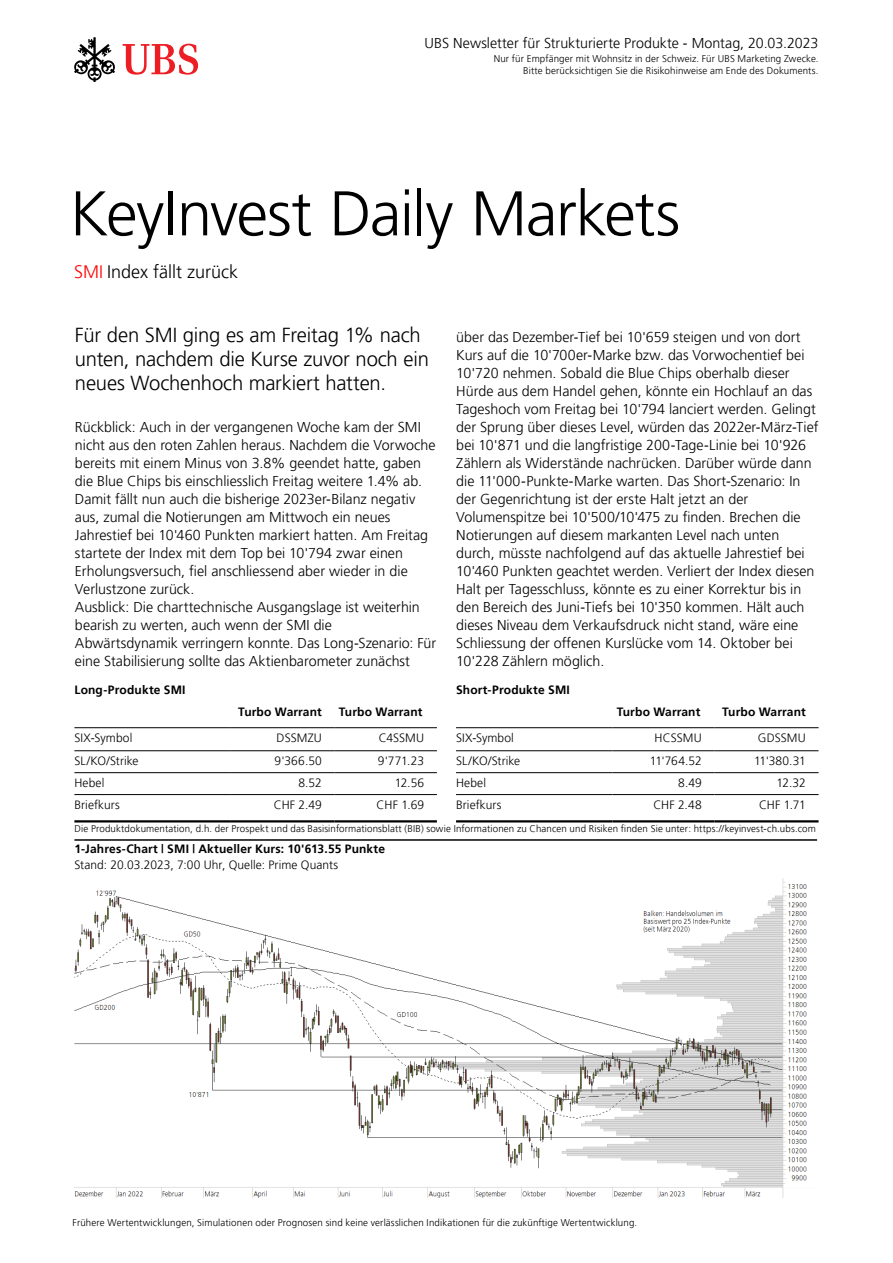
<style>
.page{position:relative;width:893px;height:1263px;background:#fff}
.page>*{position:absolute;margin:0;border:0;box-sizing:border-box;transform-origin:0 0}
.t1{font:300 63px "Frutiger 45";letter-spacing:-.02em;color:#000}
.t2{font:300 20.25px/24px "Frutiger 45";letter-spacing:-.01em;color:#000}
.t3{font:300 18px "Frutiger 45";color:#000}
.t4{font:300 14.25px/18px "Frutiger 45";color:#000}
.t5{font:300 12px "Frutiger 45";letter-spacing:.005em;color:#000}
.t6{font:300 12px "Frutiger 45";letter-spacing:.01em;color:#000}
.t7{font:300 9.75px/12px "Frutiger 45";letter-spacing:.015em;color:#000;text-align:right}
.s1{color:#f00}
</style>
<div class="page">
<svg style="left:74px;top:37px;width:41px;height:45px"></svg>
<svg style="left:123px;top:44px;width:75px;height:31px"></svg>
<img style="left:74px;top:878px;width:733px;height:319px">
<hr style="left:612px;top:750px;width:102px;height:1px;background:#000">
<hr style="left:456px;top:727px;width:156px;height:1px;background:#000">
<hr style="left:612px;top:727px;width:102px;height:1px;background:#000">
<hr style="left:714px;top:727px;width:105px;height:1px;background:#000">
<hr style="left:456px;top:750px;width:156px;height:1px;background:#000">
<hr style="left:714px;top:750px;width:105px;height:1px;background:#000">
<hr style="left:456px;top:772px;width:156px;height:1px;background:#000">
<hr style="left:612px;top:772px;width:102px;height:1px;background:#000">
<hr style="left:714px;top:772px;width:105px;height:1px;background:#000">
<hr style="left:456px;top:794px;width:156px;height:1px;background:#000">
<hr style="left:612px;top:794px;width:102px;height:1px;background:#000">
<hr style="left:714px;top:794px;width:105px;height:1px;background:#000">
<hr style="left:456px;top:820px;width:156px;height:2px;background:#000">
<hr style="left:612px;top:820px;width:102px;height:2px;background:#000">
<hr style="left:714px;top:820px;width:105px;height:2px;background:#000">
<hr style="left:74px;top:839px;width:743px;height:2px;background:#000">
<hr style="left:335px;top:750px;width:102px;height:1px;background:#000">
<hr style="left:74px;top:727px;width:157px;height:1px;background:#000">
<hr style="left:231px;top:727px;width:104px;height:1px;background:#000">
<hr style="left:335px;top:727px;width:102px;height:1px;background:#000">
<hr style="left:74px;top:750px;width:157px;height:1px;background:#000">
<hr style="left:231px;top:750px;width:104px;height:1px;background:#000">
<hr style="left:74px;top:772px;width:157px;height:1px;background:#000">
<hr style="left:231px;top:772px;width:104px;height:1px;background:#000">
<hr style="left:335px;top:772px;width:102px;height:1px;background:#000">
<hr style="left:74px;top:794px;width:157px;height:1px;background:#000">
<hr style="left:231px;top:794px;width:104px;height:1px;background:#000">
<hr style="left:335px;top:794px;width:102px;height:1px;background:#000">
<hr style="left:74px;top:820px;width:157px;height:2px;background:#000">
<hr style="left:231px;top:820px;width:104px;height:2px;background:#000">
<hr style="left:335px;top:820px;width:102px;height:2px;background:#000">
<p class="t4" style="left:425px;top:34px;width:395px">UBS Newsletter für Strukturierte Produkte - Montag, 20.03.2023</p>
<p class="t7" style="left:494px;top:53px;width:326px">Nur für Empfänger mit Wohnsitz in der Schweiz. Für UBS Marketing Zwecke.<br>Bitte berücksichtigen Sie die Risikohinweise am Ende des Dokuments.</p>
<h1 class="t1" style="left:70px;top:177px;width:612px">KeyInvest Daily Markets</h1>
<p class="t3" style="left:74px;top:261px;width:166px"><span class="s1">SMI</span> Index fällt zurück</p>
<h2 class="t2" style="left:75px;top:323px;width:355px">Für den SMI ging es am Freitag 1% nach unten, nachdem die Kurse zuvor noch ein neues Wochenhoch markiert hatten.</h2>
<p class="t4" style="left:75px;top:418px;width:363px">Rückblick: Auch in der vergangenen Woche kam der SMI nicht aus den roten Zahlen heraus. Nachdem die Vorwoche bereits mit einem Minus von 3.8% geendet hatte, gaben die Blue Chips bis einschliesslich Freitag weitere 1.4% ab.<br>Damit fällt nun auch die bisherige 2023er-Bilanz negativ aus, zumal die Notierungen am Mittwoch ein neues Jahrestief bei 10'460 Punkten markiert hatten. Am Freitag startete der Index mit dem Top bei 10'794 zwar einen Erholungsversuch, fiel anschliessend aber wieder in die Verlustzone zurück.<br>Ausblick: Die charttechnische Ausgangslage ist weiterhin bearish zu werten, auch wenn der SMI die Abwärtsdynamik verringern konnte. Das Long-Szenario: Für eine Stabilisierung sollte das Aktienbarometer zunächst</p>
<p class="t4" style="left:456px;top:328px;width:364px">über das Dezember-Tief bei 10'659 steigen und von dort Kurs auf die 10'700er-Marke bzw. das Vorwochentief bei 10'720 nehmen. Sobald die Blue Chips oberhalb dieser Hürde aus dem Handel gehen, könnte ein Hochlauf an das Tageshoch vom Freitag bei 10'794 lanciert werden. Gelingt der Sprung über dieses Level, würden das 2022er-März-Tief bei 10'871 und die langfristige 200-Tage-Linie bei 10'926<br>Zählern als Widerstände nachrücken. Darüber würde dann die 11'000-Punkte-Marke warten. Das Short-Szenario: In der Gegenrichtung ist der erste Halt jetzt an der Volumenspitze bei 10'500/10'475 zu finden. Brechen die Notierungen auf diesem markanten Level nach unten durch, müsste nachfolgend auf das aktuelle Jahrestief bei 10'460 Punkten geachtet werden. Verliert der Index diesen Halt per Tagesschluss, könnte es zu einer Korrektur bis in den Bereich des Juni-Tiefs bei 10'350 kommen. Hält auch dieses Niveau dem Verkaufsdruck nicht stand, wäre eine Schliessung der offenen Kurslücke vom 14. Oktober bei 10'228 Zählern möglich.</p>
<p class="t6" style="left:74px;top:682px;width:113px">Long-Produkte SMI</p>
<p class="t6" style="left:456px;top:682px;width:115px">Short-Produkte SMI</p>
<p class="t6" style="left:238px;top:705px;width:85px">Turbo Warrant</p>
<p class="t6" style="left:339px;top:705px;width:85px">Turbo Warrant</p>
<p class="t6" style="left:617px;top:705px;width:85px">Turbo Warrant</p>
<p class="t6" style="left:722px;top:705px;width:85px">Turbo Warrant</p>
<p class="t5" style="left:74px;top:731px;width:59px">SIX-Symbol</p>
<p class="t5" style="left:277px;top:731px;width:47px">DSSMZU</p>
<p class="t5" style="left:379px;top:731px;width:47px">C4SSMU</p>
<p class="t5" style="left:74px;top:754px;width:66px">SL/KO/Strike</p>
<p class="t5" style="left:275px;top:754px;width:49px">9'366.50</p>
<p class="t5" style="left:378px;top:754px;width:48px">9'771.23</p>
<p class="t5" style="left:74px;top:776px;width:32px">Hebel</p>
<p class="t5" style="left:298px;top:776px;width:25px">8.52</p>
<p class="t5" style="left:395px;top:776px;width:31px">12.56</p>
<p class="t5" style="left:74px;top:798px;width:47px">Briefkurs</p>
<p class="t5" style="left:274px;top:798px;width:50px">CHF 2.49</p>
<p class="t5" style="left:377px;top:798px;width:49px">CHF 1.69</p>
<p class="t5" style="left:456px;top:731px;width:59px">SIX-Symbol</p>
<p class="t5" style="left:655px;top:731px;width:49px">HCSSMU</p>
<p class="t5" style="left:758px;top:731px;width:49px">GDSSMU</p>
<p class="t5" style="left:456px;top:754px;width:66px">SL/KO/Strike</p>
<p class="t5" style="left:650px;top:754px;width:53px">11'764.52</p>
<p class="t5" style="left:754px;top:754px;width:53px">11'380.31</p>
<p class="t5" style="left:456px;top:776px;width:32px">Hebel</p>
<p class="t5" style="left:678px;top:776px;width:25px">8.49</p>
<p class="t5" style="left:776px;top:776px;width:31px">12.32</p>
<p class="t5" style="left:456px;top:798px;width:47px">Briefkurs</p>
<p class="t5" style="left:653px;top:798px;width:50px">CHF 2.48</p>
<p class="t5" style="left:759px;top:798px;width:48px">CHF 1.71</p>
<p class="t7" style="left:74px;top:822px;width:743px">Die Produktdokumentation, d.h. der Prospekt und das Basisinformationsblatt (BIB) sowie Informationen zu Chancen und Risiken finden Sie unter: https://keyinvest-ch.ubs.com</p>
<p class="t6" style="left:74px;top:842px;width:312px">1-Jahres-Chart | SMI | Aktueller Kurs: 10'613.55 Punkte</p>
<p class="t5" style="left:74px;top:858px;width:265px">Stand: 20.03.2023, 7:00 Uhr, Quelle: Prime Quants</p>
<p class="t7" style="left:73px;top:1216px;width:566px">Frühere Wertentwicklungen, Simulationen oder Prognosen sind keine verlässlichen Indikationen für die zukünftige Wertentwicklung.</p>
</div>
